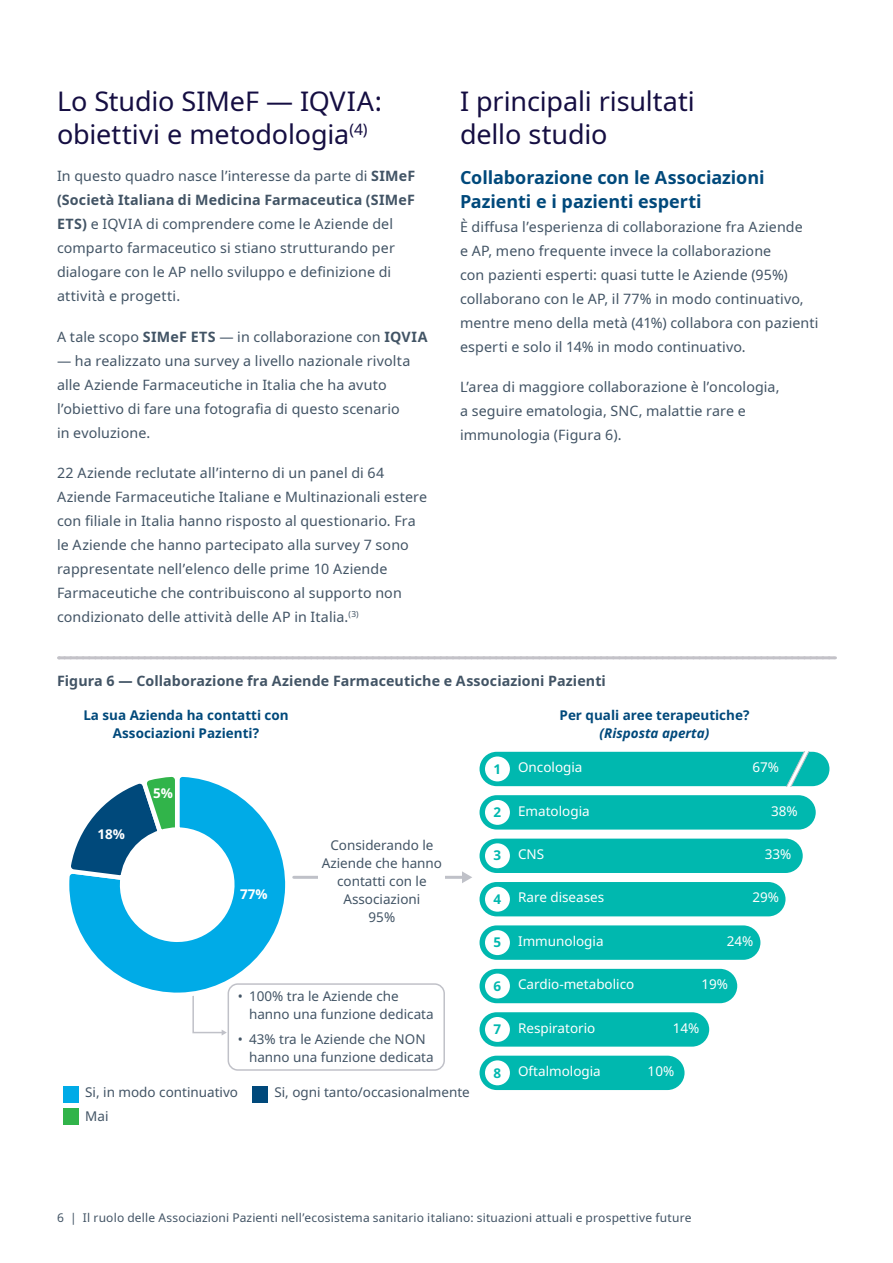
<style>
.page{position:relative;width:893px;height:1263px;background:#fff}
.page>*{position:absolute;margin:0;border:0;box-sizing:border-box;transform-origin:0 0}
.Section_heading{font:27px/33px "Noto Sans";letter-spacing:-.005em;color:#150e42}
.Body_copy_-_Space{font:27px/33px "Noto Sans";letter-spacing:-.005em;color:#150e42}
.Subheading{font:700 18px/24px "Noto Sans";letter-spacing:-.005em;color:#00497b}
.Body_copy_-_Space-2{font:14.25px/24px "Noto Sans";letter-spacing:.01em;color:#425465}
.Figure_title{font:700 14.25px "Noto Sans";letter-spacing:.005em;color:#425465}
.t1{font:13.5px/18px "Noto Sans";color:#425465}
.t2{font:13.5px "Noto Sans";color:#fff}
.t3{font:700 13.5px/18px "Noto Sans";color:#00497b;text-align:center}
.t4{font:700 13.5px "Noto Sans";color:#fff}
.t5{font:12px "Noto Sans";letter-spacing:.015em;color:#425465}
.s1{font-weight:700}
.s2{font-style:italic}
.s3{font-weight:700;color:#00b8af}
</style>
<div class="page">
<svg style="left:65px;top:656px;width:770px;height:3px;background:#c8c7cc"></svg>
<div style="left:479px;top:795px;width:337px;height:34px;background:#00b8af;border-radius:17px"></div>
<div style="left:479px;top:752px;width:350px;height:34px;background:#00b8af;border-radius:17px"></div>
<div style="left:479px;top:839px;width:324px;height:34px;background:#00b8af;border-radius:17px"></div>
<div style="left:479px;top:882px;width:306px;height:34px;background:#00b8af;border-radius:17px"></div>
<div style="left:479px;top:925px;width:281px;height:35px;background:#00b8af;border-radius:17px"></div>
<div style="left:479px;top:969px;width:258px;height:34px;background:#00b8af;border-radius:17px"></div>
<div style="left:479px;top:1012px;width:230px;height:35px;background:#00b8af;border-radius:17px"></div>
<div style="left:479px;top:1056px;width:205px;height:34px;background:#00b8af;border-radius:17px"></div>
<svg style="left:192px;top:1001px;width:35px;height:34px"></svg>
<hr style="left:294px;top:876px;width:170px;height:3px;background:#bfc1c8">
<svg style="left:462px;top:871px;width:10px;height:12px"></svg>
<div style="left:319px;top:829px;width:126px;height:108px;background:#fff"></div>
<div style="left:485px;top:800px;width:25px;height:25px;background:#fff;border-radius:50%"></div>
<div style="left:485px;top:756px;width:25px;height:25px;background:#fff;border-radius:50%"></div>
<div style="left:485px;top:843px;width:25px;height:25px;background:#fff;border-radius:50%"></div>
<div style="left:485px;top:887px;width:25px;height:25px;background:#fff;border-radius:50%"></div>
<div style="left:485px;top:930px;width:25px;height:25px;background:#fff;border-radius:50%"></div>
<div style="left:485px;top:973px;width:25px;height:25px;background:#fff;border-radius:50%"></div>
<div style="left:485px;top:1017px;width:25px;height:25px;background:#fff;border-radius:50%"></div>
<div style="left:485px;top:1060px;width:25px;height:25px;background:#fff;border-radius:50%"></div>
<div style="left:63px;top:1086px;width:16px;height:16px;background:#00abe7"></div>
<div style="left:252px;top:1086px;width:16px;height:16px;background:#00497b"></div>
<div style="left:63px;top:1108px;width:16px;height:17px;background:#31b44a"></div>
<svg style="left:69px;top:776px;width:217px;height:225px"></svg>
<svg style="left:69px;top:776px;width:113px;height:107px"></svg>
<div style="left:228px;top:983px;width:217px;height:88px;border:1px solid #c0c1c8;border-radius:10px"></div>
<svg style="left:785px;top:751px;width:27px;height:36px"></svg>
<p class="Section_heading" style="left:57px;top:85px;width:326px">Lo Studio SIMeF — IQVIA: obiettivi e metodologia<sup>(4)</sup></p>
<p class="Body_copy_-_Space-2" style="left:57px;top:165px;width:360px">In questo quadro nasce l’interesse da parte di <span class="s1">SIMeF (Società Italiana di Medicina Farmaceutica (SIMeF ETS)</span> e IQVIA di comprendere come le Aziende del comparto farmaceutico si stiano strutturando per dialogare con le AP nello sviluppo e definizione di attività e progetti.</p>
<p class="Body_copy_-_Space-2" style="left:57px;top:325px;width:372px">A tale scopo <span class="s1">SIMeF ETS</span> — in collaborazione con <span class="s1">IQVIA</span></p>
<p class="Body_copy_-_Space-2" style="left:57px;top:349px;width:355px">— ha realizzato una survey a livello nazionale rivolta alle Aziende Farmaceutiche in Italia che ha avuto l’obiettivo di fare una fotografia di questo scenario in evoluzione.</p>
<p class="Body_copy_-_Space-2" style="left:57px;top:461px;width:372px">22 Aziende reclutate all’interno di un panel di 64<br>Aziende Farmaceutiche Italiane e Multinazionali estere con filiale in Italia hanno risposto al questionario. Fra le Aziende che hanno partecipato alla survey 7 sono rappresentate nell’elenco delle prime 10 Aziende Farmaceutiche che contribuiscono al supporto non condizionato delle attività delle AP in Italia.<sup>(3)</sup></p>
<p class="Body_copy_-_Space" style="left:460px;top:85px;width:236px">I principali risultati dello studio</p>
<p class="Subheading" style="left:460px;top:166px;width:306px">Collaborazione con le Associazioni<br>Pazienti e i pazienti esperti</p>
<p class="Body_copy_-_Space-2" style="left:460px;top:215px;width:360px">È diffusa l’esperienza di collaborazione fra Aziende<br>e AP, meno frequente invece la collaborazione<br>con pazienti esperti: quasi tutte le Aziende (95%) collaborano con le AP, il 77% in modo continuativo, mentre meno della metà (41%) collabora con pazienti esperti e solo il 14% in modo continuativo.</p>
<p class="Body_copy_-_Space-2" style="left:460px;top:376px;width:321px">L’area di maggiore collaborazione è l’oncologia, a seguire ematologia, SNC, malattie rare e immunologia (Figura 6).</p>
<p class="Figure_title" style="left:57px;top:671px;width:550px">Figura 6 — Collaborazione fra Aziende Farmaceutiche e Associazioni Pazienti</p>
<p class="t3" style="left:559px;top:706px;width:191px">Per quali aree terapeutiche? <span class="s2">(Risposta aperta)</span></p>
<p class="t3" style="left:83px;top:706px;width:207px">La sua Azienda ha contatti con<br>Associazioni Pazienti?</p>
<p class="t4" style="left:97px;top:825px;width:29px">18%</p>
<p class="t4" style="left:153px;top:784px;width:21px">5%</p>
<p class="t4" style="left:240px;top:885px;width:29px">77%</p>
<p class="t1" style="left:322px;top:837px;width:122px;text-align:center">Considerando le<br>Aziende che hanno contatti con le<br>Associazioni<br>95%</p>
<p class="t1" style="left:249px;top:987px;width:186px;text-indent:-11px">• 100% tra le Aziende che hanno una funzione dedicata</p>
<p class="t1" style="left:249px;top:1031px;width:186px;text-indent:-11px">• 43% tra le Aziende che NON hanno una funzione dedicata</p>
<p class="t1" style="left:85px;top:1084px;width:154px">Si, in modo continuativo</p>
<p class="t1" style="left:274px;top:1084px;width:197px">Si, ogni tanto/occasionalmente</p>
<p class="t1" style="left:85px;top:1107px;width:25px">Mai</p>
<p class="t2" style="left:494px;top:758px;width:90px"><span class="s3">1</span> Oncologia</p>
<p class="t2" style="left:752px;top:758px;width:28px">67%</p>
<p class="t2" style="left:494px;top:801px;width:98px"><span class="s3">2</span> Ematologia</p>
<p class="t2" style="left:771px;top:801px;width:28px">38%</p>
<p class="t2" style="left:494px;top:844px;width:52px"><span class="s3">3</span> CNS</p>
<p class="t2" style="left:765px;top:844px;width:28px">33%</p>
<p class="t2" style="left:494px;top:888px;width:112px"><span class="s3">4</span> Rare diseases</p>
<p class="t2" style="left:752px;top:888px;width:28px">29%</p>
<p class="t2" style="left:494px;top:931px;width:111px"><span class="s3">5</span> Immunologia</p>
<p class="t2" style="left:727px;top:931px;width:28px">24%</p>
<p class="t2" style="left:494px;top:975px;width:142px"><span class="s3">6</span> Cardio-metabolico</p>
<p class="t2" style="left:702px;top:975px;width:28px">19%</p>
<p class="t2" style="left:494px;top:1018px;width:103px"><span class="s3">7</span> Respiratorio</p>
<p class="t2" style="left:673px;top:1018px;width:28px">14%</p>
<p class="t2" style="left:494px;top:1061px;width:109px"><span class="s3">8</span> Oftalmologia</p>
<p class="t2" style="left:648px;top:1061px;width:28px">10%</p>
<p class="t5" style="left:57px;top:1209px;width:636px">6 | Il ruolo delle Associazioni Pazienti nell’ecosistema sanitario italiano: situazioni attuali e prospettive future</p>
</div>
